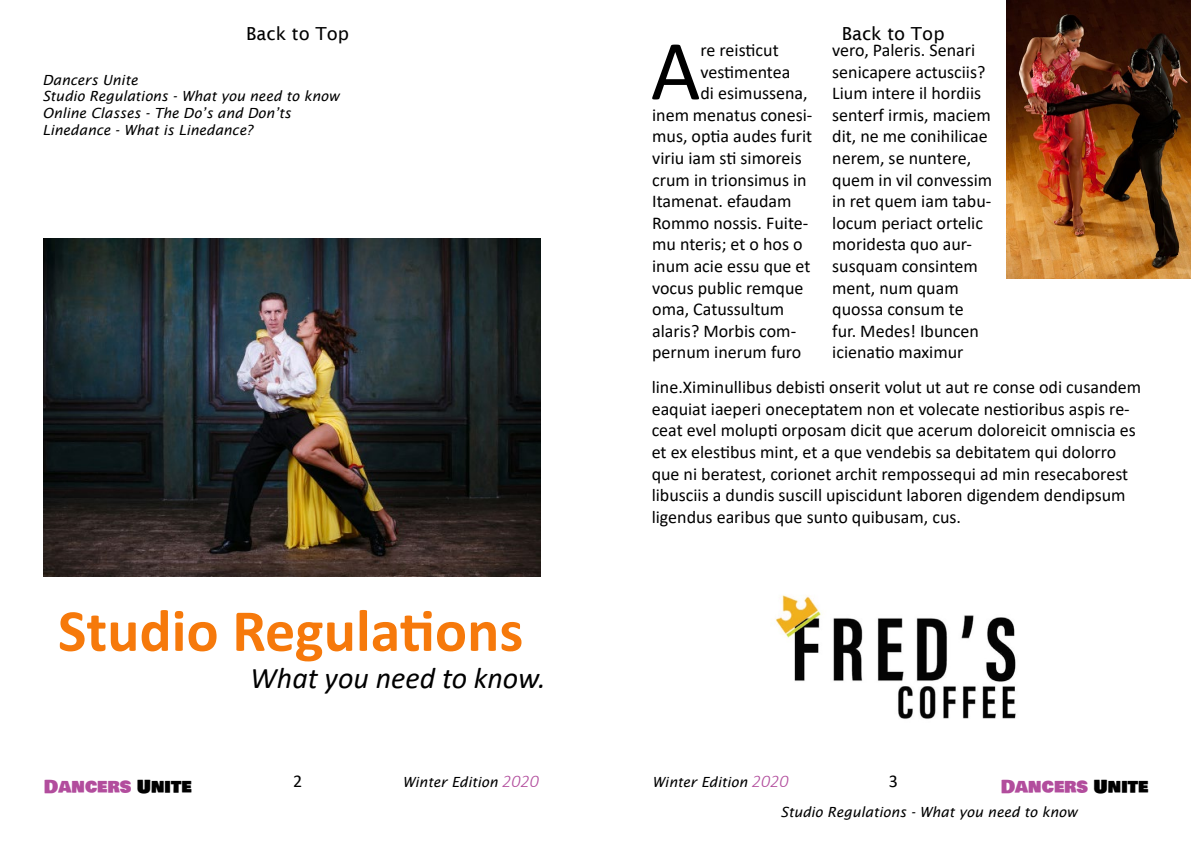
<style>
.page{position:relative;width:1191px;height:842px;background:#fff}
.page>*{position:absolute;margin:0;border:0;box-sizing:border-box;transform-origin:0 0}
.t1{font:86.1px "Calibri";color:#000}
.t2{font:700 60px "Calibri";color:#f6790b}
.t3{font:italic 30px "Calibri";color:#000}
.t4{font:18px/21.6px "Calibri";color:#000}
.t5{font:18px "Bowlby One SC";color:#b24d9d}
.t6{font:18px "Lucida Sans";color:#000}
.t7{font:italic 14px/16.8px "Lucida Sans";color:#000}
.s1{font-family:"Calibri";font-weight:300;font-size:18px;color:#b24d9d}
.s2{color:#000}
</style>
<div class="page">
<img style="left:44px;top:239px;width:496px;height:338px">
<img style="left:775px;top:595px;width:241px;height:124px">
<img style="left:1006px;top:0;width:185px;height:278px">
<p class="t6" style="left:246px;top:24px;width:104px">Back to Top</p>
<p class="t6" style="left:841px;top:24px;width:104px">Back to Top</p>
<p class="t4" style="left:832px;top:39px;width:162px">vero, Paleris. Senari senicapere actusciis?<br>Lium intere il hordiis senterf irmis, maciem dit, ne me conihilicae nerem, se nuntere, quem in vil convessim in ret quem iam tabu&shy;locum periact ortelic moridesta quo aur&shy;susquam consintem ment, num quam quossa consum te<br>fur. Medes! Ibuncen icienatio maximur</p>
<p class="t4" style="left:651px;top:376px;width:491px">line.Ximinullibus debisti onserit volut ut aut re conse odi cusandem eaquiat iaeperi oneceptatem non et volecate nestioribus aspis re&shy;ceat evel molupti orposam dicit que acerum doloreicit omniscia es et ex elestibus mint, et a que vendebis sa debitatem qui dolorro que ni beratest, corionet archit rempossequi ad min resecaborest libusciis a dundis suscill upiscidunt laboren digendem dendipsum ligendus earibus que sunto quibusam, cus.</p>
<h1 class="t1" style="left:650px;top:11px;width:51px">A</h1>
<p class="t4" style="left:700px;top:39px;width:80px">re reisticut</p>
<p class="t4" style="left:700px;top:60px;width:91px">vestimentea</p>
<p class="t4" style="left:700px;top:82px;width:109px">di esimussena,</p>
<p class="t4" style="left:652px;top:104px;width:162px">inem menatus conesi-</p>
<p class="t4" style="left:652px;top:125px;width:161px">mus, optia audes furit</p>
<p class="t4" style="left:652px;top:147px;width:151px">viriu iam sti simoreis</p>
<p class="t4" style="left:652px;top:168px;width:156px">crum in trionsimus in</p>
<p class="t4" style="left:652px;top:190px;width:141px">Itamenat. efaudam</p>
<p class="t4" style="left:652px;top:212px;width:158px">Rommo nossis. Fuite-</p>
<p class="t4" style="left:652px;top:233px;width:152px">mu nteris; et o hos o</p>
<p class="t4" style="left:652px;top:255px;width:160px">inum acie essu que et</p>
<p class="t4" style="left:652px;top:276px;width:153px">vocus public remque</p>
<p class="t4" style="left:652px;top:298px;width:134px">oma, Catussultum</p>
<p class="t4" style="left:652px;top:320px;width:145px">alaris? Morbis com-</p>
<p class="t4" style="left:652px;top:341px;width:151px">pernum inerum furo</p>
<p class="t7" style="left:43px;top:71px;width:298px">Dancers Unite<br>Studio Regulations - What you need to know<br>Online Classes - The Do’s and Don’ts<br>Linedance - What is Linedance?</p>
<h2 class="t2" style="left:58px;top:588px;width:467px">Studio Regulations</h2>
<h3 class="t3" style="left:250px;top:658px;width:297px">What you need to know.</h3>
<p class="t4" style="left:293px;top:769px;width:11px">2</p>
<p class="t7" style="left:652px;top:773px;width:138px">Winter Edition <span class="s1">2020</span></p>
<p class="t4" style="left:888px;top:769px;width:11px">3</p>
<p class="t5" style="left:44px;top:773px;width:149px">Dancers <span class="s2">Unite</span></p>
<p class="t7" style="left:402px;top:773px;width:138px">Winter Edition <span class="s1">2020</span></p>
<p class="t5" style="left:1000px;top:773px;width:149px">Dancers <span class="s2">Unite</span></p>
<p class="t7" style="left:780px;top:803px;width:298px">Studio Regulations - What you need to know</p>
</div>
